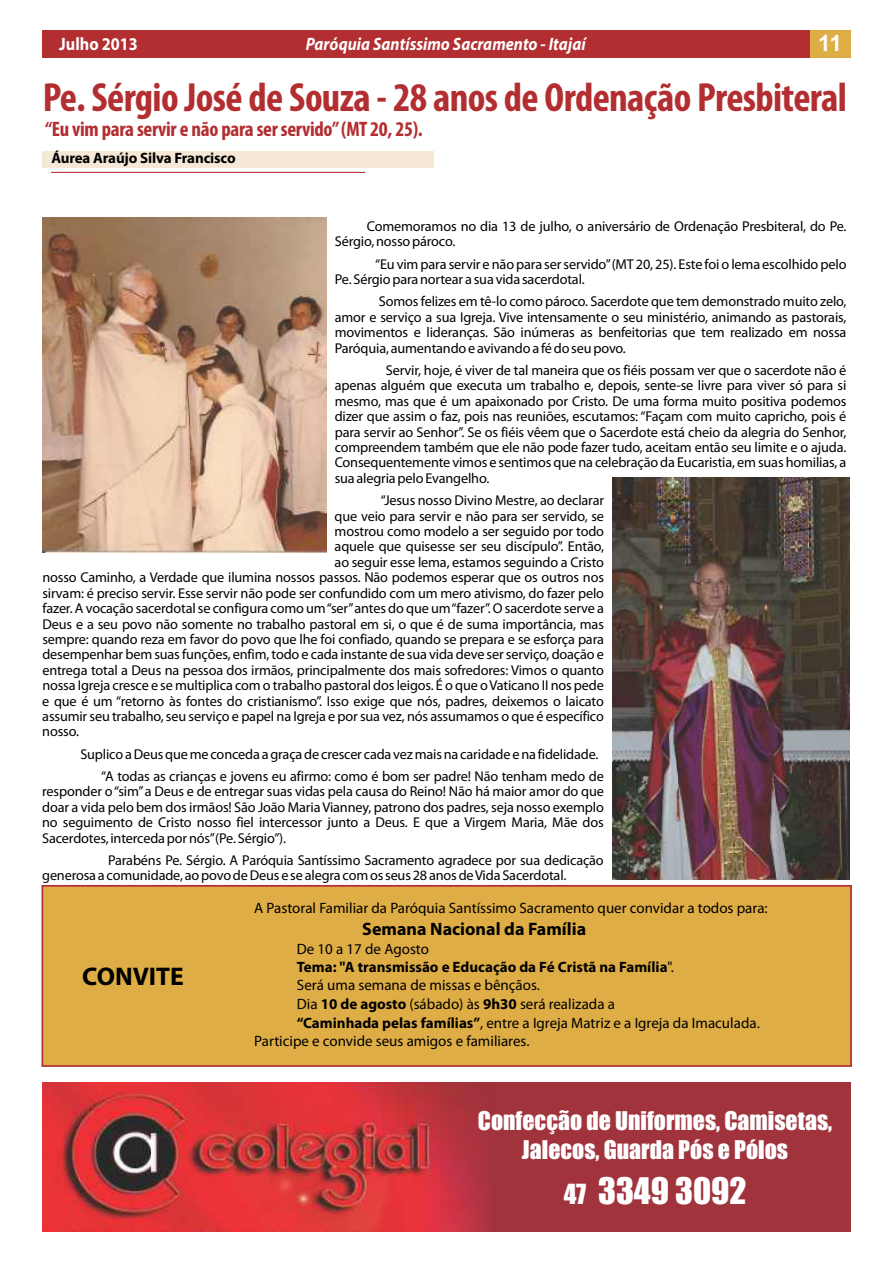
<style>
.page{position:relative;width:893px;height:1276px;background:#fff}
.page>*{position:absolute;margin:0;border:0;box-sizing:border-box;transform-origin:0 0}
.t1{font:700 condensed 40.95px "Myriad Pro";letter-spacing:-.015em;color:#b32e30}
.t2{font:33.75px "Impact";color:#fff}
.t3{font:700 25.65px "Myriad Pro";color:#000}
.t4{font:23.7px/29px "Impact";color:#fff;text-align:center}
.t5{font:700 22.5px "Arial";color:#fff}
.t6{font:700 condensed 21px "Myriad Pro";letter-spacing:-.015em;color:#b32e30}
.t7{font:italic 700 18px "Myriad Pro";color:#fff;scale:.9 1}
.t8{font:700 18px "Myriad Pro";color:#000}
.t9{font:700 18px "Myriad Pro";color:#fff;scale:.9 1}
.t10{font:15px "Myriad Pro";color:#000}
.t11{font:700 15px "Myriad Pro";color:#000}
.t12{font:14.25px/15.5px "Myriad Pro";letter-spacing:-.01em;color:#000}
.s1{font-weight:400}
.s2{font-weight:700}
.s3{font-size:25.65px}
</style>
<div class="page">
<div style="left:42px;top:30px;width:809px;height:27px;background:#b32e30"></div>
<div style="left:810px;top:30px;width:41px;height:27px;background:#dead45"></div>
<div style="left:43px;top:151px;width:391px;height:17px;background:#f5e8d6"></div>
<hr style="left:51px;top:172px;width:314px;height:1px;background:#b32e30">
<div style="left:41px;top:885px;width:811px;height:182px;background:#dead45"></div>
<div style="left:42px;top:1082px;width:809px;height:149px;background:#a1333d"></div>
<img style="left:42px;top:1082px;width:445px;height:149px">
<img style="left:43px;top:217px;width:283px;height:335px">
<img style="left:613px;top:477px;width:236px;height:402px">
<p class="t9" style="left:59px;top:36px;width:89px">Julho 2013</p>
<p class="t7" style="left:306px;top:36px;width:312px">Paróquia Santíssimo Sacramento - Itajaí</p>
<h3 class="t5" style="left:818px;top:35px;width:25px">11</h3>
<h1 class="t1" style="left:43px;top:80px;width:806px">Pe. Sérgio José de Souza - 28 anos de Ordenação Presbiteral</h1>
<p class="t11" style="left:51px;top:152px;width:186px">Áurea Araújo Silva Francisco</p>
<h3 class="t6" style="left:45px;top:120px;width:379px">“Eu vim para servir e não para ser servido”(MT 20, 25).</h3>
<p class="t12" style="left:335px;top:220px;width:513px;text-indent:32px">Comemoramos no dia 13 de julho, o aniversário de Ordenação Presbiteral, do Pe.<br>Sérgio, nosso pároco.</p>
<p class="t12" style="left:335px;top:257px;width:513px;text-indent:40px">“Eu vim para servir e não para ser servido”(MT 20, 25). Este foi o lema escolhido pelo<br>Pe. Sérgio para nortear a sua vida sacerdotal.</p>
<p class="t12" style="left:335px;top:295px;width:513px;text-align:justify;text-indent:44px">Somos felizes em tê-lo como pároco. Sacerdote que tem demonstrado muito zelo, amor e serviço a sua Igreja. Vive intensamente o seu ministério, animando as pastorais, movimentos e lideranças. São inúmeras as benfeitorias que tem realizado em nossa Paróquia, aumentando e avivando a fé do seu povo.</p>
<p class="t12" style="left:335px;top:364px;width:513px;text-align:justify;text-indent:51px">Servir, hoje, é viver de tal maneira que os fiéis possam ver que o sacerdote não é apenas alguém que executa um trabalho e, depois, sente-se livre para viver só para si mesmo, mas que é um apaixonado por Cristo. De uma forma muito positiva podemos dizer que assim o faz, pois nas reuniões, escutamos: “Façam com muito capricho, pois é para servir ao Senhor”. Se os fiéis vêem que o Sacerdote está cheio da alegria do Senhor, compreendem também que ele não pode fazer tudo, aceitam então seu limite e o ajuda.<br>Consequentemente vimos e sentimos que na celebração da Eucaristia, em suas homilias, a sua alegria pelo Evangelho.</p>
<p class="t12" style="left:381px;top:494px;width:225px">“Jesus nosso Divino Mestre, ao declarar</p>
<p class="t12" style="left:335px;top:509px;width:271px">que veio para servir e não para ser servido, se</p>
<p class="t12" style="left:335px;top:525px;width:271px">mostrou como modelo a ser seguido por todo</p>
<p class="t12" style="left:335px;top:540px;width:271px">aquele que quisesse ser seu discípulo”. Então,</p>
<p class="t12" style="left:335px;top:555px;width:271px">ao seguir esse lema, estamos seguindo a Cristo</p>
<p class="t12" style="left:42px;top:571px;width:563px">nosso Caminho, a Verdade que ilumina nossos passos. Não podemos esperar que os outros nos</p>
<p class="t12" style="left:42px;top:586px;width:563px">sirvam: é preciso servir. Esse servir não pode ser confundido com um mero ativismo, do fazer pelo</p>
<p class="t12" style="left:42px;top:602px;width:563px">fazer. A vocação sacerdotal se configura como um “ser”antes do que um “fazer”. O sacerdote serve a</p>
<p class="t12" style="left:42px;top:617px;width:563px">Deus e a seu povo não somente no trabalho pastoral em si, o que é de suma importância, mas</p>
<p class="t12" style="left:42px;top:632px;width:563px">sempre: quando reza em favor do povo que lhe foi confiado, quando se prepara e se esforça para</p>
<p class="t12" style="left:42px;top:648px;width:563px">desempenhar bem suas funções, enfim, todo e cada instante de sua vida deve ser serviço, doação e</p>
<p class="t12" style="left:42px;top:663px;width:563px">entrega total a Deus na pessoa dos irmãos, principalmente dos mais sofredores: Vimos o quanto</p>
<p class="t12" style="left:42px;top:679px;width:563px">nossa Igreja cresce e se multiplica com o trabalho pastoral dos leigos. É o que o Vaticano II nos pede</p>
<p class="t12" style="left:42px;top:694px;width:563px">e que é um “retorno às fontes do cristianismo”. Isso exige que nós, padres, deixemos o laicato</p>
<p class="t12" style="left:42px;top:710px;width:563px">assumir seu trabalho, seu serviço e papel na Igreja e por sua vez, nós assumamos o que é específico</p>
<p class="t12" style="left:42px;top:725px;width:38px">nosso.</p>
<p class="t12" style="left:101px;top:744px;width:504px;line-height:22.2px;text-indent:-21px">Suplico a Deus que me conceda a graça de crescer cada vez mais na caridade e na fidelidade. “A todas as crianças e jovens eu afirmo: como é bom ser padre! Não tenham medo de</p>
<p class="t12" style="left:42px;top:785px;width:563px;text-align:justify">responder o “sim”a Deus e de entregar suas vidas pela causa do Reino! Não há maior amor do que doar a vida pelo bem dos irmãos! São João Maria Vianney, patrono dos padres, seja nosso exemplo no seguimento de Cristo nosso fiel intercessor junto a Deus. E que a Virgem Maria, Mãe dos Sacerdotes, interceda por nós”(Pe. Sérgio”).</p>
<p class="t12" style="left:42px;top:853px;width:563px;text-indent:66px">Parabéns Pe. Sérgio. A Paróquia Santíssimo Sacramento agradece por sua dedicação generosa a comunidade, ao povo de Deus e se alegra com os seus 28 anos de Vida Sacerdotal.</p>
<p class="t10" style="left:254px;top:902px;width:515px">A Pastoral Familiar da Paróquia Santíssimo Sacramento quer convidar a todos para:</p>
<p class="t8" style="left:362px;top:921px;width:225px">Semana Nacional da Família</p>
<p class="t10" style="left:297px;top:942px;width:134px">De 10 a 17 de Agosto</p>
<p class="t11" style="left:297px;top:961px;width:379px">Tema: "A transmissão e Educação da Fé Cristã na Família<span class="s1">".</span></p>
<p class="t10" style="left:297px;top:979px;width:244px">Será uma semana de missas e bênçãos.</p>
<p class="t10" style="left:297px;top:997px;width:320px">Dia <span class="s2">10 de agosto</span> (sábado) às <span class="s2">9h30</span> será realizada a</p>
<p class="t10" style="left:297px;top:1016px;width:464px"><span class="s2">“Caminhada pelas famílias”</span>, entre a Igreja Matriz e a Igreja da Imaculada.</p>
<p class="t10" style="left:254px;top:1034px;width:277px">Participe e convide seus amigos e familiares.</p>
<h3 class="t3" style="left:82px;top:965px;width:103px">CONVITE</h3>
<h3 class="t4" style="left:478px;top:1107px;width:356px">Confecção de Uniformes, Camisetas,<br>Jalecos, Guarda Pós e Pólos</h3>
<h2 class="t2" style="left:564px;top:1177px;width:184px"><span class="s3">47</span> 3349 3092</h2>
</div>
